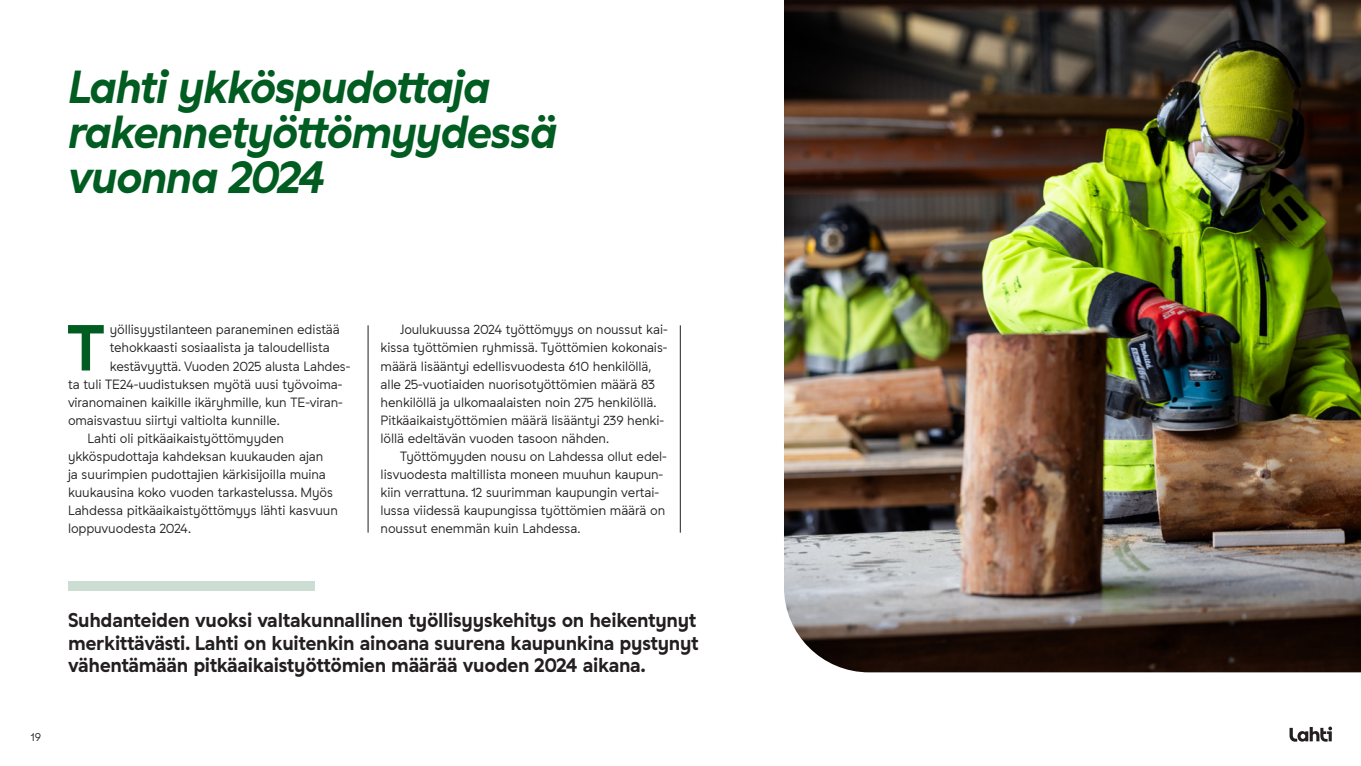
<style>
.page{position:relative;width:1361px;height:766px;background:#fff}
.page>*{position:absolute;margin:0;border:0;box-sizing:border-box;transform-origin:0 0}
.leipis__pieni_anfangi{font:700 63px "Studio Feixen Sans Lahti";color:#005c21}
.iso_otsikko{font:italic 45px/45px "Studio Feixen Sans Lahti Headline";letter-spacing:-.035em;color:#005c21}
.nosto{font:700 19.5px/22.5px "Studio Feixen Sans Lahti";letter-spacing:-.015em;color:#231f20}
.leipis__sis{font:13.05px/18px "Studio Feixen Sans Lahti";letter-spacing:-.005em;color:#231f20}
.leipis__pieni_anfangi-2{font:13.05px "Studio Feixen Sans Lahti";letter-spacing:-.005em;color:#231f20}
.t1{font:11.25px "Studio Feixen Sans Lahti";color:#231f20}
</style>
<div class="page">
<svg style="left:1289px;top:726px;width:43px;height:15px"></svg>
<hr style="left:368px;top:325px;width:1px;height:207px;background:#231f20">
<hr style="left:680px;top:325px;width:1px;height:207px;background:#231f20">
<div style="left:68px;top:581px;width:247px;height:9px;background:#ccded3"></div>
<img style="left:784px;top:0;width:577px;height:672px">
<p class="iso_otsikko" style="left:68px;top:65px;width:491px">Lahti ykköspudottaja rakennetyöttömyydessä vuonna 2024</p>
<p class="leipis__pieni_anfangi" style="left:67px;top:310px;width:39px">T</p>
<p class="leipis__pieni_anfangi-2" style="left:110px;top:322px;width:231px">yöllisyystilanteen paraneminen edistää</p>
<p class="leipis__pieni_anfangi-2" style="left:110px;top:340px;width:221px">tehokkaasti sosiaalista ja taloudellista</p>
<p class="leipis__pieni_anfangi-2" style="left:110px;top:358px;width:242px">kestävyyttä. Vuoden 2025 alusta Lahdes-</p>
<p class="leipis__pieni_anfangi-2" style="left:68px;top:376px;width:276px">ta tuli TE24-uudistuksen myötä uusi työvoima-</p>
<p class="leipis__pieni_anfangi-2" style="left:68px;top:394px;width:276px">viranomainen kaikille ikäryhmille, kun TE-viran-</p>
<p class="leipis__pieni_anfangi-2" style="left:68px;top:412px;width:213px">omaisvastuu siirtyi valtiolta kunnille.</p>
<p class="leipis__sis" style="left:68px;top:429px;width:271px;text-indent:20px">Lahti oli pitkäaikaistyöttömyyden ykköspudottaja kahdeksan kuukauden ajan<br>ja suurimpien pudottajien kärkisijoilla muina kuukausina koko vuoden tarkastelussa. Myös Lahdessa pitkäaikaistyöttömyys lähti kasvuun loppuvuodesta 2024.</p>
<p class="leipis__sis" style="left:381px;top:321px;width:289px;text-indent:20px">Joulukuussa 2024 työttömyys on noussut kai&shy;kissa työttömien ryhmissä. Työttömien kokonais&shy;määrä lisääntyi edellisvuodesta 610 henkilöllä, alle 25-vuotiaiden nuorisotyöttömien määrä 83 henkilöllä ja ulkomaalaisten noin 275 henkilöllä.<br>Pitkäaikaistyöttömien määrä lisääntyi 239 henki&shy;löllä edeltävän vuoden tasoon nähden.</p>
<p class="leipis__sis" style="left:381px;top:447px;width:288px;text-indent:20px">Työttömyyden nousu on Lahdessa ollut edel&shy;lisvuodesta maltillista moneen muuhun kaupun&shy;kiin verrattuna. 12 suurimman kaupungin vertai&shy;lussa viidessä kaupungissa työttömien määrä on noussut enemmän kuin Lahdessa.</p>
<p class="t1" style="left:31px;top:729px;width:12px">19</p>
<p class="nosto" style="left:68px;top:609px;width:632px">Suhdanteiden vuoksi valtakunnallinen työllisyyskehitys on heikentynyt merkittävästi. Lahti on kuitenkin ainoana suurena kaupunkina pystynyt vähentämään pitkäaikaistyöttömien määrää vuoden 2024 aikana.</p>
</div>
